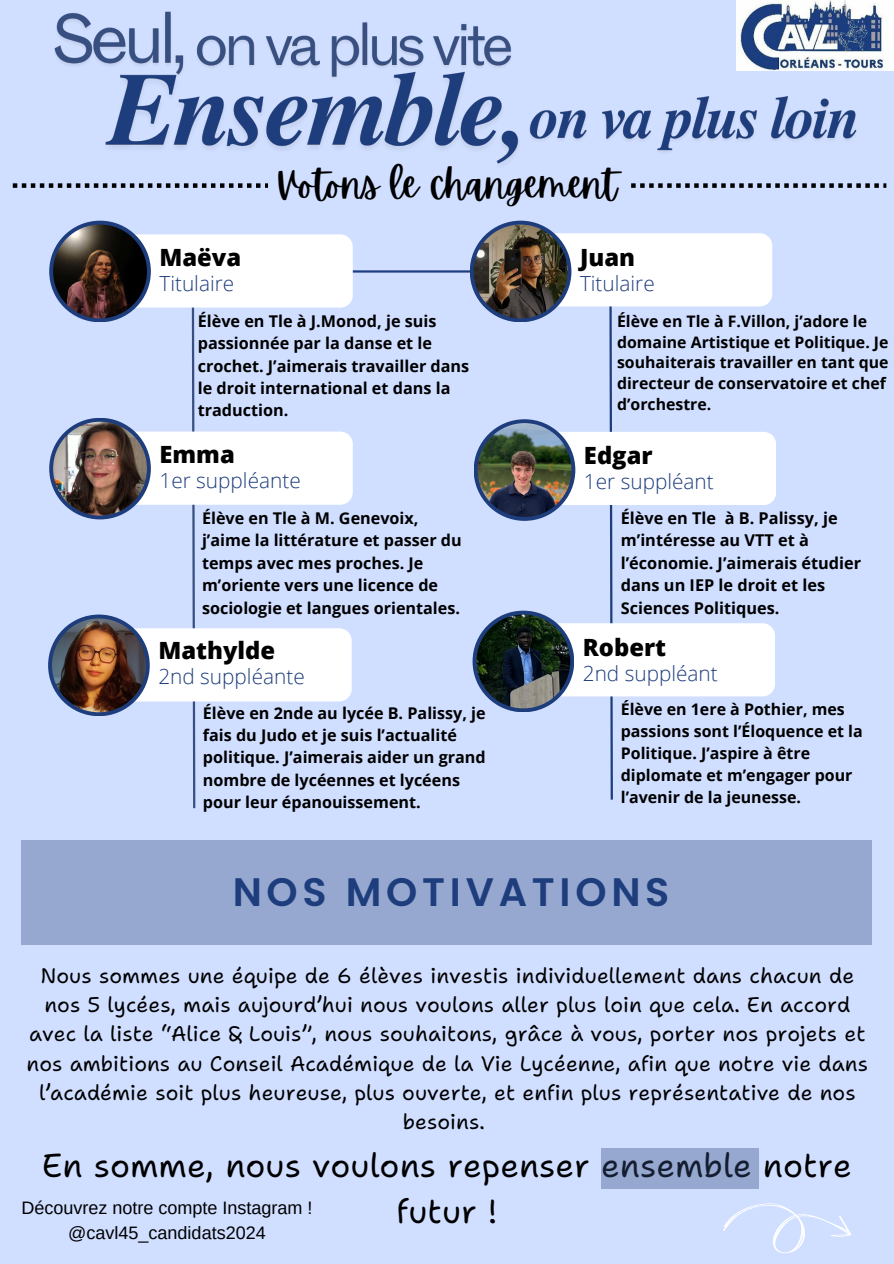
<style>
.page{position:relative;width:894px;height:1264px;background:#fff}
.page>*{position:absolute;margin:0;border:0;box-sizing:border-box;transform-origin:0 0}
.t1{font:600 39.75px "Poppins";letter-spacing:.12em;color:#1e3d7d}
.t2{font:39px "Apricots";color:#000}
.t3{font:33px/46.2px "Shantell Sans";color:#000;text-align:center}
.t4{font:800 23.7px "Open Sans";color:#000}
.t5{font:21px/29.2px "Shantell Sans";color:#000;text-align:center}
.t6{font:300 20.85px "Open Sans";color:#1e3d7d}
.t7{font:18px "Arimo";color:#000}
.t8{font:700 16.35px/22.5px "Open Sans";color:#000}
.t9{font:700 16.2px/22.4px "Open Sans";color:#000}
.t10{font:700 15.9px/20.7px "Open Sans";color:#000}
</style>
<div class="page">
<div style="left:0;top:0;width:893px;height:1263px;background:#d0deff"></div>
<img style="left:736px;top:0;width:157px;height:71px">
<svg style="left:191px;top:307px;width:5px;height:502px"></svg>
<svg style="left:608px;top:306px;width:6px;height:494px"></svg>
<hr style="left:326px;top:270px;width:168px;height:2px;background:#1e3d7d">
<div style="left:114px;top:234px;width:239px;height:73px;background:#fff;border-radius:12px"></div>
<svg style="left:49px;top:221px;width:102px;height:101px"></svg>
<img style="left:53px;top:224px;width:94px;height:94px;border-radius:50%">
<div style="left:533px;top:233px;width:239px;height:73px;background:#fff;border-radius:12px"></div>
<svg style="left:469px;top:221px;width:102px;height:101px"></svg>
<img style="left:473px;top:224px;width:94px;height:94px;border-radius:50%">
<div style="left:114px;top:431px;width:239px;height:73px;background:#fff;border-radius:12px"></div>
<div style="left:113px;top:628px;width:238px;height:73px;background:#fff;border-radius:12px"></div>
<svg style="left:49px;top:418px;width:102px;height:101px"></svg>
<svg style="left:48px;top:614px;width:102px;height:102px"></svg>
<img style="left:53px;top:422px;width:94px;height:93px;border-radius:50%">
<img style="left:52px;top:618px;width:94px;height:94px;border-radius:50%">
<div style="left:537px;top:432px;width:238px;height:73px;background:#fff;border-radius:12px"></div>
<div style="left:536px;top:623px;width:238px;height:73px;background:#fff;border-radius:12px"></div>
<svg style="left:473px;top:419px;width:102px;height:102px"></svg>
<svg style="left:472px;top:610px;width:102px;height:102px"></svg>
<img style="left:477px;top:423px;width:94px;height:94px;border-radius:50%">
<img style="left:476px;top:614px;width:94px;height:94px;border-radius:50%">
<img style="left:54px;top:11px;width:117px;height:55px">
<img style="left:97px;top:31px;width:422px;height:133px">
<img style="left:191px;top:22px;width:326px;height:62px">
<img style="left:529px;top:96px;width:328px;height:56px">
<div style="left:21px;top:839px;width:850px;height:105px;background:#96a8cf"></div>
<div style="left:600px;top:1148px;width:158px;height:40px;background:#96a8cf"></div>
<svg style="left:13px;top:183px;width:255px;height:5px"></svg>
<svg style="left:631px;top:183px;width:255px;height:5px"></svg>
<svg style="left:720px;top:1186px;width:132px;height:67px"></svg>
<p class="t4" style="left:159px;top:240px;width:83px">Maëva</p>
<p class="t6" style="left:159px;top:268px;width:76px">Titulaire</p>
<p class="t2" style="left:276px;top:162px;width:342px">Votons le changement</p>
<p class="t4" style="left:580px;top:240px;width:56px">Juan</p>
<p class="t6" style="left:580px;top:268px;width:76px">Titulaire</p>
<p class="t9" style="left:198px;top:309px;width:273px">Élève en Tle à J.Monod, je suis passionnée par la danse et le crochet. J’aimerais travailler dans le droit international et dans la traduction.</p>
<p class="t10" style="left:617px;top:310px;width:273px">Élève en Tle à F.Villon, j’adore le domaine Artistique et Politique. Je souhaiterais travailler en tant que directeur de conservatoire et chef d’orchestre.</p>
<p class="t4" style="left:159px;top:437px;width:77px">Emma</p>
<p class="t6" style="left:159px;top:465px;width:143px">1er suppléante</p>
<p class="t4" style="left:583px;top:439px;width:70px">Edgar</p>
<p class="t6" style="left:583px;top:467px;width:131px">1er suppléant</p>
<p class="t9" style="left:202px;top:506px;width:261px">Élève en Tle à M. Genevoix, j’aime la littérature et passer du temps avec mes proches. Je m’oriente vers une licence de sociologie et langues orientales.</p>
<h5 class="t8" style="left:620px;top:506px;width:242px">Élève en Tle à B. Palissy, je m’intéresse au VTT et à l’économie. J’aimerais étudier dans un IEP le droit et les<br>Sciences Politiques.</h5>
<p class="t4" style="left:158px;top:634px;width:118px">Mathylde</p>
<p class="t6" style="left:158px;top:662px;width:148px">2nd suppléante</p>
<p class="t4" style="left:582px;top:630px;width:85px">Robert</p>
<p class="t6" style="left:582px;top:658px;width:136px">2nd suppléant</p>
<p class="t9" style="left:203px;top:701px;width:284px">Élève en 2nde au lycée B. Palissy, je fais du Judo et je suis l’actualité politique. J’aimerais aider un grand nombre de lycéennes et lycéens pour leur épanouissement.</p>
<p class="t10" style="left:620px;top:697px;width:243px;line-height:22px">Élève en 1ere à Pothier, mes passions sont l’Éloquence et la<br>Politique. J’aspire à être diplomate et m’engager pour l’avenir de la jeunesse.</p>
<p class="t1" style="left:232px;top:864px;width:438px">NOS MOTIVATIONS</p>
<p class="t5" style="left:27px;top:960px;width:840px">Nous sommes une équipe de 6 élèves investis individuellement dans chacun de nos 5 lycées, mais aujourd’hui nous voulons aller plus loin que cela. En accord avec la liste “Alice &amp; Louis”, nous souhaitons, grâce à vous, porter nos projets et nos ambitions au Conseil Académique de la Vie Lycéenne, afin que notre vie dans l’académie soit plus heureuse, plus ouverte, et enfin plus représentative de nos besoins.</p>
<p class="t3" style="left:42px;top:1141px;width:811px">En somme, nous voulons repenser ensemble notre futur !</p>
<p class="t7" style="left:21px;top:1197px;width:292px">Découvrez notre compte Instagram !</p>
<p class="t7" style="left:68px;top:1222px;width:199px">@cavl45_candidats2024</p>
</div>
